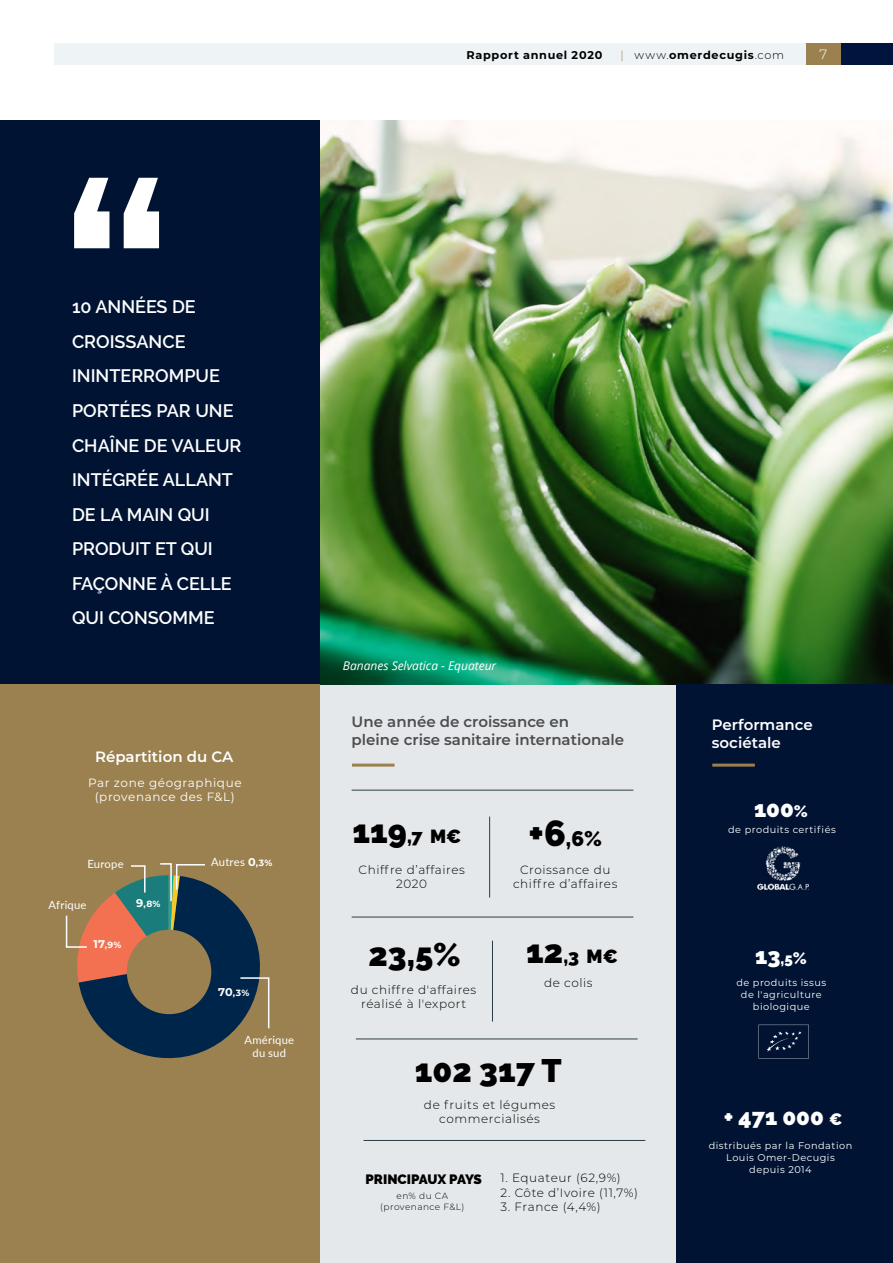
<style>
.page{position:relative;width:893px;height:1263px;background:#fff}
.page>*{position:absolute;margin:0;border:0;box-sizing:border-box;transform-origin:0 0}
.t1{font:900 32.4px "Raleway";color:#000}
.t2{font:900 22.5px "Raleway";color:#fff}
.t3{font:900 21px "Raleway";color:#000}
.t4{font:900 18.9px "Raleway";color:#000}
.t5{font:600 18px/34.5px "Raleway";color:#fff}
.t6{font:600 15px/18px "Montserrat";color:#4d4d4f}
.t7{font:600 15px/18px "Montserrat";color:#fff}
.t8{font:900 13.5px "Raleway";color:#000}
.t9{font:300 12px/14.4px "Montserrat";letter-spacing:.05em;color:#000;text-align:center}
.t10{font:12px/14.4px "Montserrat";letter-spacing:.05em;color:#fff;text-align:center}
.t11{font:italic 12px "Open Sans";color:#fff}
.t12{font:700 11.25px "Montserrat";letter-spacing:.065em;color:#000}
.t13{font:11.25px/13.5px "Lato";letter-spacing:.015em;color:#fff;text-align:center}
.t14{font:9.75px/12px "Montserrat";letter-spacing:.05em;color:#fff;text-align:center}
.t15{font:300 9px/10.8px "Montserrat";letter-spacing:.05em;color:#000;text-align:center}
.t16{font:700 9px "Montserrat";color:#fff}
.s1{font-weight:300;color:#9b8150}
.s2{font-weight:300}
.s3{font-weight:300;color:#eef3f6}
.s4{font-weight:300;font-size:13.5px;color:#fff}
.s5{font-weight:300;font-size:13.5px;color:#d5dee5}
.s6{font-size:11.25px}
.s7{font-family:"Montserrat";font-weight:700}
.s8{font-family:"Montserrat";font-weight:700;font-size:9px}
.s9{font-size:32.4px}
.s10{font-size:36px}
.s11{font-size:16.5px}
.s12{font-size:15px}
</style>
<div class="page">
<div style="left:0;top:684px;width:694px;height:579px;background:#e5e8ea"></div>
<img style="left:319px;top:121px;width:574px;height:563px">
<div style="left:0;top:684px;width:319px;height:579px;background:#9b8150"></div>
<div style="left:0;top:121px;width:319px;height:563px;background:#001333"></div>
<div style="left:676px;top:684px;width:217px;height:579px;background:#001333"></div>
<svg style="left:74px;top:178px;width:85px;height:70px"></svg>
<hr style="left:352px;top:790px;width:281px;height:1px;background:#2c3d48">
<hr style="left:352px;top:917px;width:281px;height:1px;background:#2c3d48">
<hr style="left:489px;top:816px;width:1px;height:81px;background:#2c3d48">
<hr style="left:492px;top:941px;width:1px;height:81px;background:#2c3d48">
<hr style="left:352px;top:764px;width:43px;height:3px;background:#9b8150">
<hr style="left:712px;top:764px;width:43px;height:3px;background:#9b8150">
<hr style="left:356px;top:1039px;width:282px;height:1px;background:#2c3d48">
<img style="left:758px;top:846px;width:50px;height:45px">
<hr style="left:364px;top:1140px;width:281px;height:1px;background:#2c3d48">
<svg style="left:65px;top:863px;width:205px;height:196px"></svg>
<svg style="left:758px;top:1025px;width:51px;height:33px"></svg>
<div style="left:54px;top:43px;width:764px;height:22px;background:#eef3f6"></div>
<div style="left:839px;top:43px;width:54px;height:22px;background:#00153d"></div>
<div style="left:806px;top:43px;width:34px;height:22px;background:#9b8150"></div>
<p class="t12" style="left:466px;top:47px;width:138px">Rapport annuel 2020</p>
<p class="t12" style="left:620px;top:47px;width:214px"><span class="s1">|</span> <span class="s2">www.</span>omerdecugis<span class="s2">.com</span> <span class="s3">²²²²</span> <span class="s4">7</span><span class="s5">7</span></p>
<h3 class="t5" style="left:72px;top:290px;width:171px">10 ANNÉES DE<br>CROISSANCE<br>ININTERROMPUE<br>PORTÉES PAR UNE<br>CHAÎNE DE VALEUR<br>INTÉGRÉE ALLANT<br>DE LA MAIN QUI<br>PRODUIT ET QUI<br>FAÇONNE À CELLE<br>QUI CONSOMME</h3>
<p class="t7" style="left:95px;top:747px;width:140px">Répartition du CA</p>
<p class="t10" style="left:88px;top:775px;width:155px">Par zone géographique (provenance des F&amp;L)</p>
<p class="t13" style="left:87px;top:857px;width:38px">Europe</p>
<p class="t13" style="left:48px;top:898px;width:40px">Afrique</p>
<p class="t16" style="left:134px;top:896px;width:26px"><span class="s6">9</span>,8%</p>
<p class="t16" style="left:136px;top:897px;width:26px"><span class="s6">9</span>,8%</p>
<p class="t16" style="left:94px;top:938px;width:29px"><span class="s6">17</span>,9%</p>
<p class="t13" style="left:211px;top:855px;width:63px">Autres <span class="s7">0</span><span class="s8">,3%</span></p>
<p class="t16" style="left:218px;top:987px;width:33px"><span class="s6">70</span>,3%</p>
<p class="t13" style="left:244px;top:1032px;width:51px">Amérique du sud</p>
<p class="t11" style="left:343px;top:658px;width:155px">Bananes Selvatica - Equateur</p>
<p class="t6" style="left:352px;top:712px;width:274px">Une année de croissance en<br>pleine crise sanitaire internationale</p>
<h3 class="t4" style="left:353px;top:825px;width:110px"><span class="s9">119</span>,7 M€</h3>
<h3 class="t3" style="left:529px;top:827px;width:75px"><span class="s10">+6</span>,6%</h3>
<p class="t9" style="left:358px;top:862px;width:108px">Chiffre d’affaires<br>2020</p>
<p class="t9" style="left:513px;top:862px;width:106px">Croissance du chiffre d’affaires</p>
<h1 class="t1" style="left:368px;top:935px;width:94px">23,5%</h1>
<h3 class="t4" style="left:526px;top:945px;width:93px"><span class="s9">12</span>,3 M€</h3>
<p class="t9" style="left:351px;top:982px;width:127px">du chiffre d'affaires réalisé à l'export</p>
<p class="t9" style="left:544px;top:975px;width:50px">de colis</p>
<h1 class="t1" style="left:415px;top:1052px;width:148px">102 317 T</h1>
<p class="t9" style="left:424px;top:1097px;width:133px">de fruits et légumes commercialisés</p>
<p class="t8" style="left:366px;top:1171px;width:118px">PRINCIPAUX PAYS</p>
<p class="t15" style="left:380px;top:1190px;width:85px">en% du CA (provenance F&amp;L)</p>
<p class="t9" style="left:501px;top:1170px;width:122px">1. Equateur (62,9%)</p>
<p class="t9" style="left:501px;top:1185px;width:139px">2. Côte d’Ivoire (11,7%)</p>
<p class="t9" style="left:501px;top:1199px;width:101px">3. France (4,4%)</p>
<p class="t7" style="left:712px;top:715px;width:102px">Performance sociétale</p>
<h2 class="t2" style="left:754px;top:795px;width:55px">100<span class="s11">%</span></h2>
<p class="t14" style="left:728px;top:823px;width:109px">de produits certifiés</p>
<h2 class="t2" style="left:755px;top:943px;width:53px">13<span class="s12">,5</span><span class="s11">%</span></h2>
<p class="t14" style="left:736px;top:976px;width:91px">de produits issus de l'agriculture biologique</p>
<h2 class="t2" style="left:724px;top:1104px;width:120px">+ 471 000 <span class="s11">€</span></h2>
<p class="t14" style="left:709px;top:1139px;width:145px">distribués par la Fondation<br>Louis Omer-Decugis depuis 2014</p>
</div>
